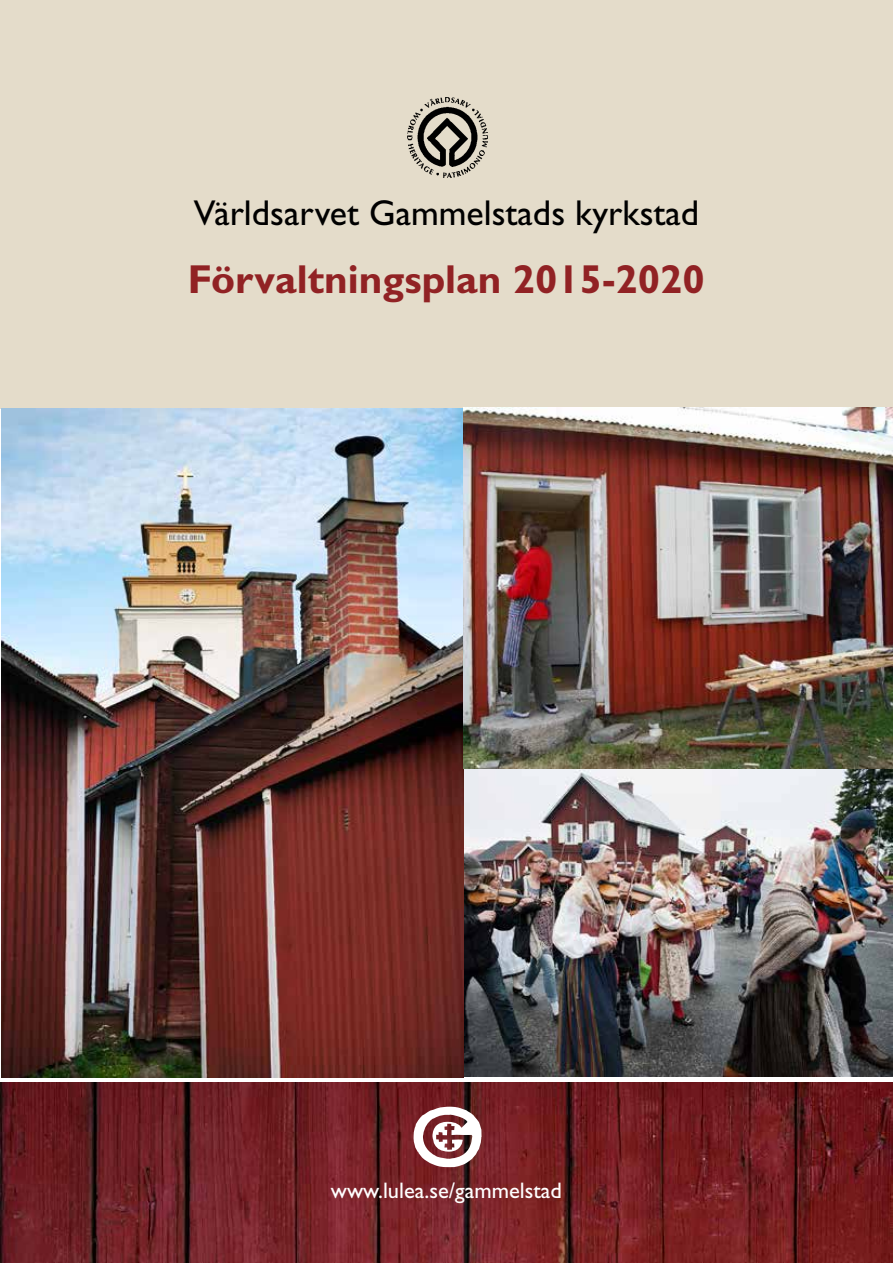
<style>
.page{position:relative;width:893px;height:1263px;background:#fff}
.page>*{position:absolute;margin:0;border:0;box-sizing:border-box;transform-origin:0 0}
.t1{font:700 40.5px "Gill Sans Std";color:#912224}
.t2{font:36px "Gill Sans Std";color:#000}
.t3{font:22.5px "Gill Sans Std";color:#fff}
</style>
<div class="page">
<div style="left:0;top:0;width:893px;height:409px;background:#e4dcca"></div>
<img style="left:0;top:1082px;width:893px;height:181px">
<img style="left:407px;top:98px;width:81px;height:79px">
<img style="left:2px;top:408px;width:891px;height:669px">
<svg style="left:414px;top:1107px;width:68px;height:60px"></svg>
<p class="t2" style="left:194px;top:192px;width:507px">Världsarvet Gammelstads kyrkstad</p>
<p class="t1" style="left:188px;top:255px;width:518px">Förvaltningsplan 2015-2020</p>
<p class="t3" style="left:331px;top:1177px;width:233px">www.lulea.se/gammelstad</p>
</div>
